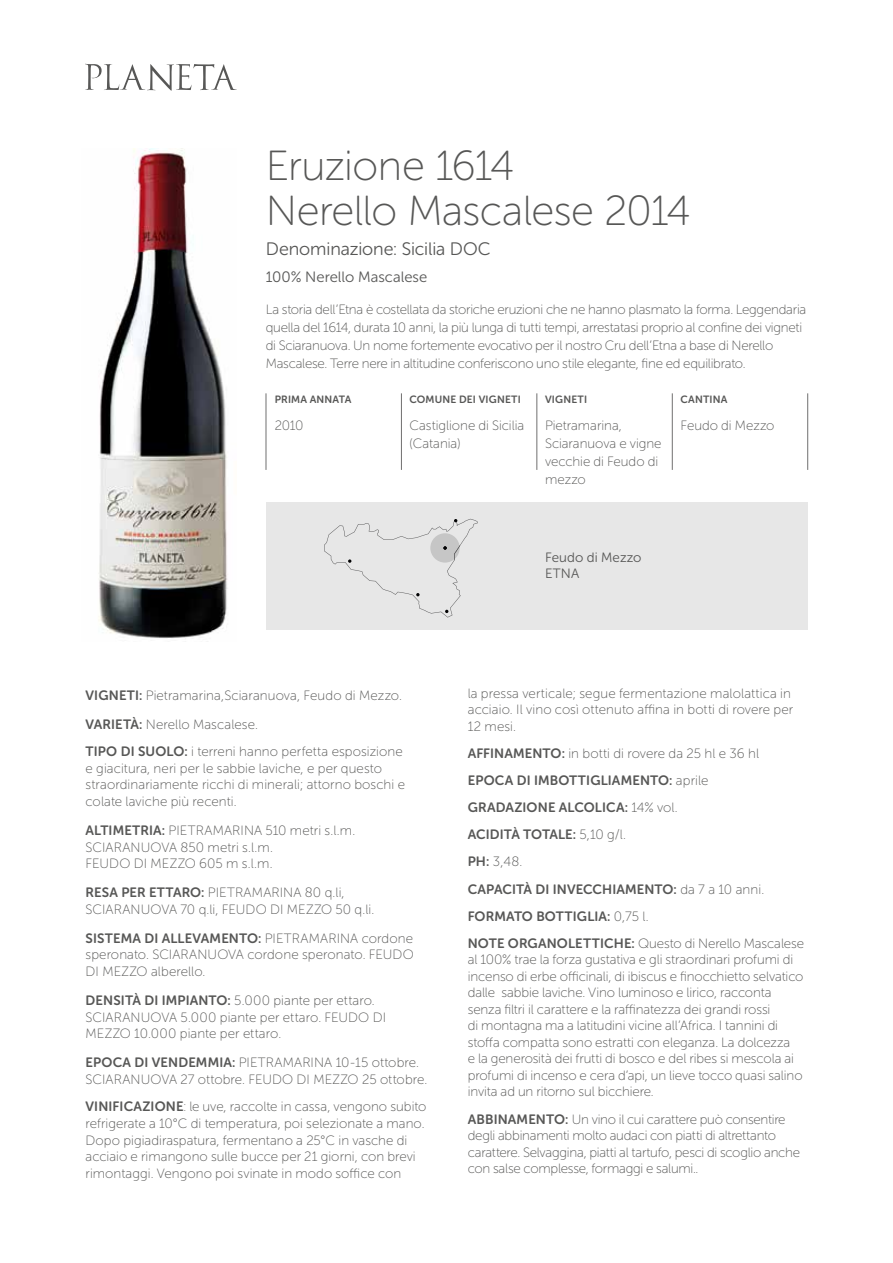
<style>
.page{position:relative;width:893px;height:1263px;background:#fff}
.page>*{position:absolute;margin:0;border:0;box-sizing:border-box;transform-origin:0 0}
.t1{font:42px/45px "Museo Sans Rounded 100";letter-spacing:-.015em;color:#575756}
.t2{font:18px "Museo Sans Rounded 300";letter-spacing:-.005em;color:#575756}
.t3{font:15px "Museo Sans Rounded 300";color:#575756}
.t4{font:13.5px/16.6px "Museo Sans Rounded 100";letter-spacing:-.005em;color:#575756}
.t5{font:13.5px/27.2px "Museo Sans Rounded 700";letter-spacing:.01em;color:#575756}
.t6{font:13.5px/16.2px "Museo Sans Rounded 300";letter-spacing:.01em;color:#575756}
.t7{font:10.5px "Museo Sans Rounded 700";letter-spacing:.02em;color:#575756}
.s1{font-family:"Museo Sans Rounded 700"}
.s2{font-family:"Museo Sans Rounded 100"}
</style>
<div class="page">
<img style="left:98px;top:149px;width:130px;height:489px">
<hr style="left:401px;top:393px;width:1px;height:77px;background:#706f6f">
<hr style="left:266px;top:393px;width:1px;height:77px;background:#706f6f">
<hr style="left:537px;top:393px;width:1px;height:77px;background:#706f6f">
<hr style="left:672px;top:393px;width:1px;height:77px;background:#706f6f">
<hr style="left:807px;top:393px;width:1px;height:77px;background:#706f6f">
<svg style="left:85px;top:64px;width:152px;height:27px"></svg>
<div style="left:266px;top:502px;width:542px;height:128px;background:#e7e7e7"></div>
<svg style="left:324px;top:519px;width:154px;height:98px"></svg>
<h1 class="t1" style="left:266px;top:144px;width:427px">Eruzione 1614<br>Nerello Mascalese 2014</h1>
<h2 class="t2" style="left:266px;top:240px;width:226px">Denominazione: Sicilia DOC</h2>
<p class="t3" style="left:266px;top:269px;width:163px">100% Nerello Mascalese</p>
<p class="t4" style="left:266px;top:300px;width:542px;line-height:18px">La storia dell’Etna è costellata da storiche eruzioni che ne hanno plasmato la forma. Leggendaria quella del 1614, durata 10 anni, la più lunga di tutti tempi, arrestatasi proprio al confine dei vigneti di Sciaranuova. Un nome fortemente evocativo per il nostro Cru dell’Etna a base di Nerello Mascalese. Terre nere in altitudine conferiscono uno stile elegante, fine ed equilibrato.</p>
<p class="t7" style="left:275px;top:394px;width:78px">PRIMA ANNATA</p>
<p class="t4" style="left:275px;top:417px;width:30px">2010</p>
<p class="t7" style="left:409px;top:394px;width:113px">COMUNE DEI VIGNETI</p>
<p class="t4" style="left:409px;top:416px;width:116px;line-height:18px">Castiglione di Sicilia (Catania)</p>
<p class="t7" style="left:545px;top:394px;width:44px">VIGNETI</p>
<p class="t4" style="left:545px;top:416px;width:118px;line-height:18px">Pietramarina,<br>Sciaranuova e vigne vecchie di Feudo di mezzo</p>
<p class="t7" style="left:681px;top:394px;width:48px">CANTINA</p>
<p class="t4" style="left:681px;top:417px;width:95px">Feudo di Mezzo</p>
<p class="t6" style="left:545px;top:549px;width:98px">Feudo di Mezzo<br>ETNA</p>
<p class="t4" style="left:86px;top:681px;width:318px;line-height:28.8px"><span class="s1">VIGNETI:</span> Pietramarina,Sciaranuova, Feudo di Mezzo.<br><span class="s1">VARIETÀ:</span> Nerello Mascalese.</p>
<p class="t4" style="left:86px;top:743px;width:321px"><span class="s1">TIPO DI SUOLO:</span> i terreni hanno perfetta esposizione e giacitura, neri per le sabbie laviche, e per questo straordinariamente ricchi di minerali; attorno boschi e colate laviche più recenti.</p>
<p class="t4" style="left:86px;top:822px;width:271px"><span class="s1">ALTIMETRIA:</span> PIETRAMARINA 510 metri s.l.m.<br>SCIARANUOVA 850 metri s.l.m.<br>FEUDO DI MEZZO 605 m s.l.m.</p>
<p class="t4" style="left:86px;top:884px;width:290px"><span class="s1">RESA PER ETTARO:</span> PIETRAMARINA 80 q.li,<br>SCIARANUOVA 70 q.li, FEUDO DI MEZZO 50 q.li.</p>
<p class="t5" style="left:86px;top:924px;width:329px">SISTEMA DI ALLEVAMENTO: <span class="s2">PIETRAMARINA cordone</span></p>
<p class="t4" style="left:86px;top:946px;width:330px">speronato. SCIARANUOVA cordone speronato. FEUDO<br>DI MEZZO alberello.</p>
<p class="t4" style="left:86px;top:992px;width:302px"><span class="s1">DENSITÀ DI IMPIANTO:</span> 5.000 piante per ettaro.<br>SCIARANUOVA 5.000 piante per ettaro. FEUDO DI<br>MEZZO 10.000 piante per ettaro.</p>
<p class="t4" style="left:86px;top:1054px;width:343px"><span class="s1">EPOCA DI VENDEMMIA:</span> PIETRAMARINA 10-15 ottobre.<br>SCIARANUOVA 27 ottobre. FEUDO DI MEZZO 25 ottobre.</p>
<p class="t4" style="left:86px;top:1098px;width:342px"><span class="s1">VINIFICAZIONE</span>: le uve, raccolte in cassa, vengono subito refrigerate a 10°C di temperatura, poi selezionate a mano.<br>Dopo pigiadiraspatura, fermentano a 25°C in vasche di acciaio e rimangono sulle bucce per 21 giorni, con brevi rimontaggi. Vengono poi svinate in modo soffice con</p>
<p class="t4" style="left:468px;top:685px;width:327px">la pressa verticale; segue fermentazione malolattica in acciaio. Il vino così ottenuto affina in botti di rovere per<br>12 mesi.</p>
<p class="t4" style="left:468px;top:745px;width:293px"><span class="s1">AFFINAMENTO:</span> in botti di rovere da 25 hl e 36 hl</p>
<p class="t5" style="left:468px;top:767px;width:242px">EPOCA DI IMBOTTIGLIAMENTO: <span class="s2">aprile<br></span>GRADAZIONE ALCOLICA: <span class="s2">14% vol.<br></span>ACIDITÀ TOTALE: <span class="s2">5,10 g/l.</span></p>
<p class="t4" style="left:468px;top:854px;width:56px"><span class="s1">PH:</span> 3,48.</p>
<p class="t5" style="left:468px;top:875px;width:298px">CAPACITÀ DI INVECCHIAMENTO: <span class="s2">da 7 a 10 anni.<br></span>FORMATO BOTTIGLIA: <span class="s2">0,75 l.</span></p>
<p class="t4" style="left:468px;top:935px;width:338px"><span class="s1">NOTE ORGANOLETTICHE:</span> Questo di Nerello Mascalese al 100% trae la forza gustativa e gli straordinari profumi di incenso di erbe officinali, di ibiscus e finocchietto selvatico dalle sabbie laviche. Vino luminoso e lirico, racconta senza filtri il carattere e la raffinatezza dei grandi rossi<br>di montagna ma a latitudini vicine all’Africa. I tannini di stoffa compatta sono estratti con eleganza. La dolcezza<br>e la generosità dei frutti di bosco e del ribes si mescola ai profumi di incenso e cera d’api, un lieve tocco quasi salino invita ad un ritorno sul bicchiere.</p>
<p class="t4" style="left:468px;top:1111px;width:334px"><span class="s1">ABBINAMENTO:</span> Un vino il cui carattere può consentire degli abbinamenti molto audaci con piatti di altrettanto carattere. Selvaggina, piatti al tartufo, pesci di scoglio anche con salse complesse, formaggi e salumi..</p>
</div>
